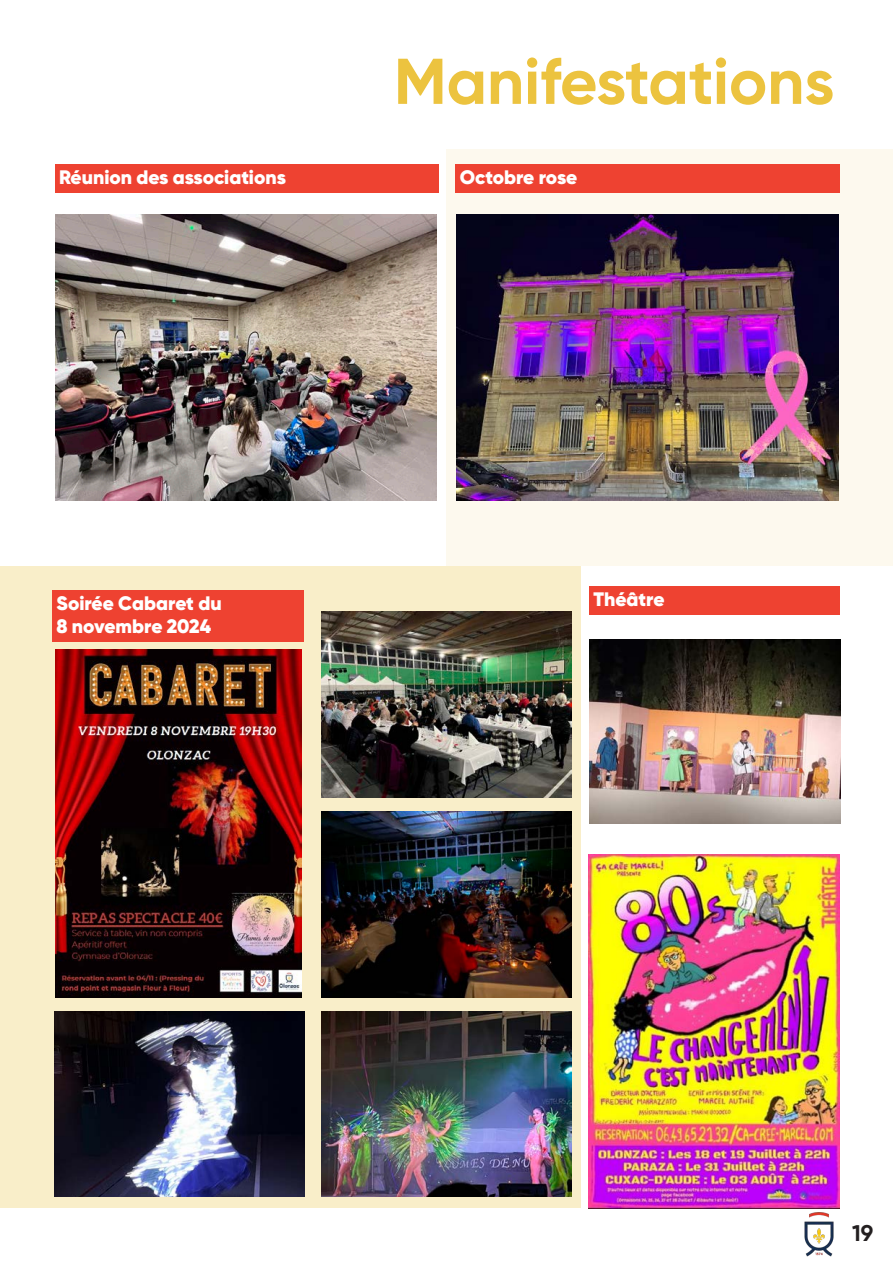
<style>
.page{position:relative;width:893px;height:1263px;background:#fff}
.page>*{position:absolute;margin:0;border:0;box-sizing:border-box;transform-origin:0 0}
.t1{font:700 64.5px "Gilroy";color:#ecc33f}
.t2{font:700 22.5px "Gilroy";color:#231f20}
.t3{font:900 19.5px "Gilroy";color:#fff}
</style>
<div class="page">
<img style="left:804px;top:1212px;width:30px;height:45px">
<div style="left:0;top:566px;width:580px;height:642px;background:#f9eec9"></div>
<div style="left:446px;top:150px;width:447px;height:416px;background:#fdf9ee"></div>
<div style="left:455px;top:165px;width:385px;height:28px;background:#ee4231"></div>
<div style="left:589px;top:587px;width:251px;height:28px;background:#ee4231"></div>
<img style="left:457px;top:215px;width:382px;height:286px">
<img style="left:589px;top:640px;width:251px;height:184px">
<img style="left:588px;top:855px;width:252px;height:354px">
<div style="left:52px;top:590px;width:252px;height:28px;background:#ee4231"></div>
<div style="left:52px;top:614px;width:252px;height:28px;background:#ee4231"></div>
<img style="left:322px;top:611px;width:249px;height:186px">
<img style="left:322px;top:811px;width:249px;height:186px">
<img style="left:322px;top:1011px;width:249px;height:186px">
<img style="left:55px;top:1011px;width:249px;height:186px">
<img style="left:56px;top:649px;width:246px;height:348px">
<div style="left:55px;top:165px;width:383px;height:28px;background:#ee4231"></div>
<img style="left:55px;top:215px;width:382px;height:286px">
<p class="t3" style="left:59px;top:165px;width:228px">Réunion des associations</p>
<h1 class="t1" style="left:394px;top:41px;width:442px">Manifestations</h1>
<p class="t3" style="left:460px;top:165px;width:119px">Octobre rose</p>
<p class="t3" style="left:56px;top:591px;width:167px">Soirée Cabaret du</p>
<p class="t3" style="left:594px;top:587px;width:72px">Théâtre</p>
<p class="t3" style="left:56px;top:614px;width:156px">8 novembre 2024</p>
<p class="t2" style="left:852px;top:1219px;width:23px">19</p>
</div>
